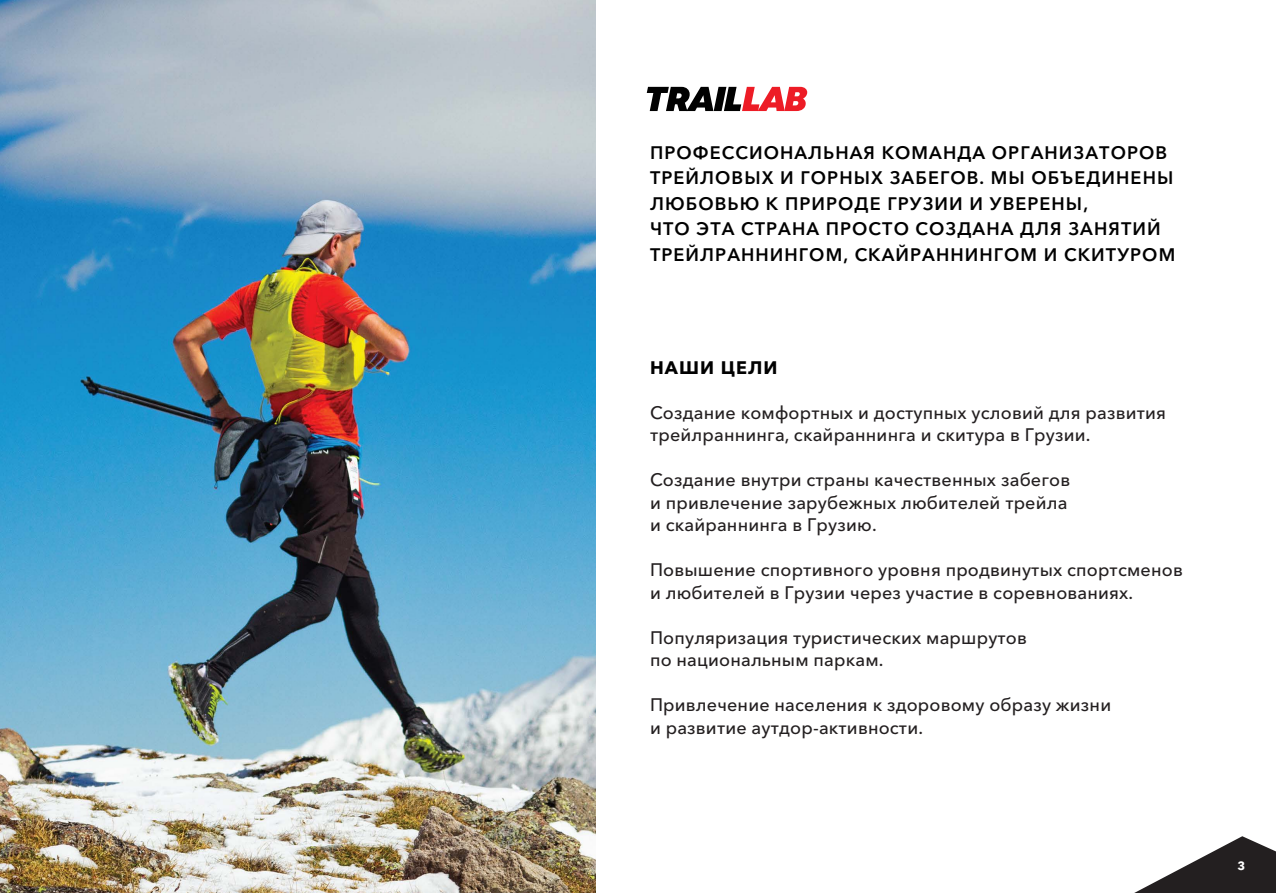
<style>
.page{position:relative;width:1276px;height:893px;background:#fff}
.page>*{position:absolute;margin:0;border:0;box-sizing:border-box;transform-origin:0 0}
.t1{font:500 18px/22.5px "Avenir Next World";letter-spacing:.01em;color:#231f20}
.t2{font:600 18px/25.5px "Avenir Next World";letter-spacing:.06em;color:#010101}
.t3{font:700 18px "Avenir Next World";letter-spacing:.06em;color:#010101}
.t4{font:700 12px "Avenir Next World";color:#fff}
</style>
<div class="page">
<svg style="left:647px;top:87px;width:160px;height:24px"></svg>
<svg style="left:1134px;top:836px;width:142px;height:57px"></svg>
<img style="left:0;top:0;width:595px;height:892px">
<p class="t2" style="left:650px;top:140px;width:527px">ПРОФЕССИОНАЛЬНАЯ КОМАНДА ОРГАНИЗАТОРОВ ТРЕЙЛОВЫХ И ГОРНЫХ ЗАБЕГОВ. МЫ ОБЪЕДИНЕНЫ ЛЮБОВЬЮ К ПРИРОДЕ ГРУЗИИ И УВЕРЕНЫ,<br>ЧТО ЭТА СТРАНА ПРОСТО СОЗДАНА ДЛЯ ЗАНЯТИЙ ТРЕЙЛРАННИНГОМ, СКАЙРАННИНГОМ И СКИТУРОМ</p>
<p class="t3" style="left:650px;top:357px;width:129px">НАШИ ЦЕЛИ</p>
<p class="t1" style="left:650px;top:401px;width:517px">Создание комфортных и доступных условий для развития трейлраннинга, скайраннинга и скитура в Грузии.</p>
<p class="t1" style="left:650px;top:469px;width:422px">Создание внутри страны качественных забегов и привлечение зарубежных любителей трейла и скайраннинга в Грузию.</p>
<p class="t1" style="left:650px;top:559px;width:534px">Повышение спортивного уровня продвинутых спортсменов и любителей в Грузии через участие в соревнованиях.</p>
<p class="t1" style="left:650px;top:626px;width:378px">Популяризация туристических маршрутов по национальным паркам.</p>
<p class="t1" style="left:650px;top:694px;width:463px">Привлечение населения к здоровому образу жизни и развитие аутдор-активности.</p>
<p class="t4" style="left:1237px;top:859px;width:9px">3</p>
</div>
